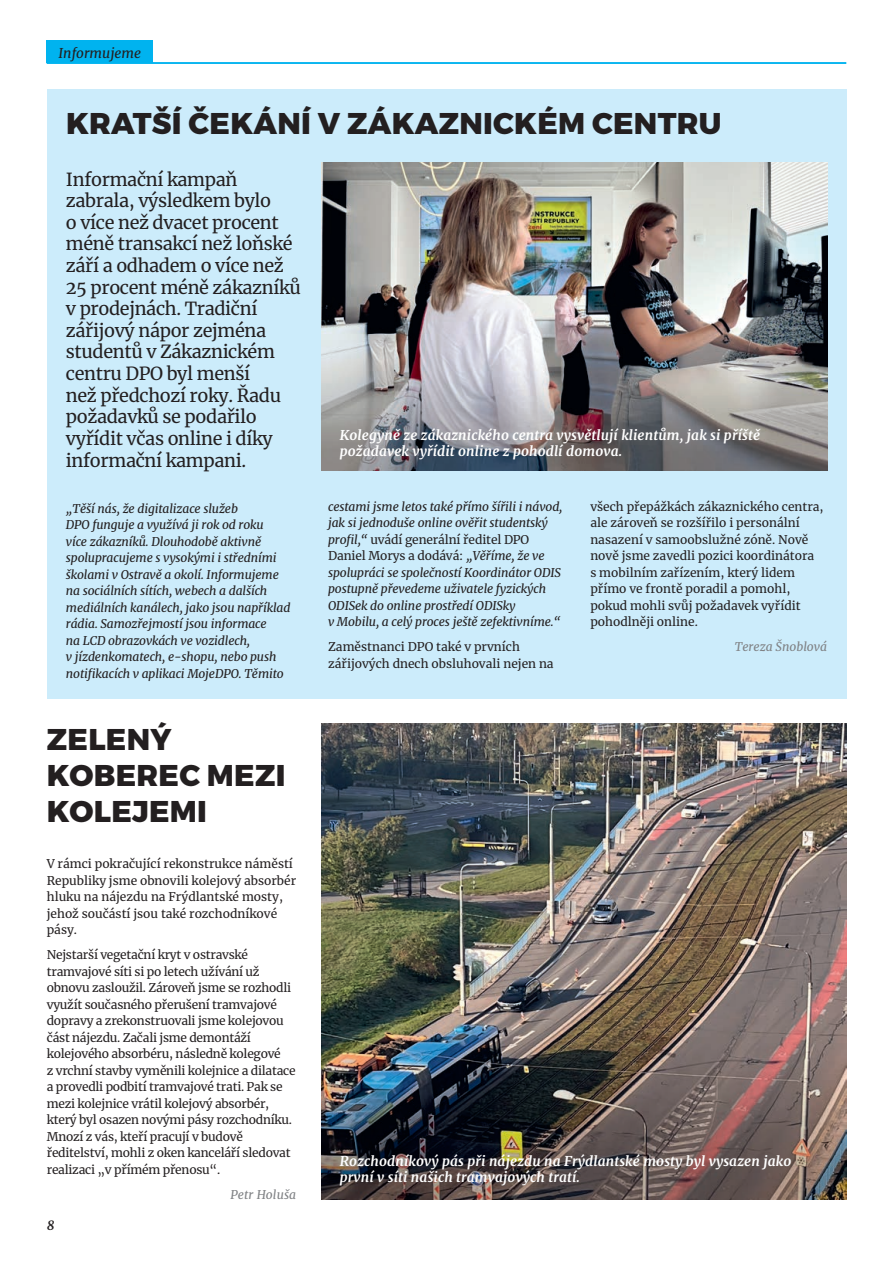
<style>
.page{position:relative;width:893px;height:1263px;background:#fff}
.page>*{position:absolute;margin:0;border:0;box-sizing:border-box;transform-origin:0 0}
.t1{font:800 30px/36px "Montserrat";letter-spacing:.01em;color:#231f20}
.t2{font:18px/21.6px "Merriweather";letter-spacing:-.02em;color:#231f20}
.t3{font:italic 700 13.5px/16.5px "Merriweather";letter-spacing:.01em;color:#fff}
.t4{font:italic 13.5px "Merriweather";color:#231f20}
.t5{font:italic 700 12.75px "Merriweather";color:#231f20}
.t6{font:italic 12px/16.5px "Merriweather";letter-spacing:-.01em;color:#231f20}
.t7{font:12px/16.5px "Merriweather";letter-spacing:-.02em;color:#231f20}
.t8{font:12px/16.5px "Merriweather";color:#231f20}
.t9{font:italic 12px "Merriweather";color:#808285}
.s1{font-style:normal}
</style>
<div class="page">
<div style="left:47px;top:89px;width:799px;height:609px;background:#ccecfb"></div>
<hr style="left:47px;top:62px;width:799px;height:2px;background:#00b3ef">
<div style="left:47px;top:40px;width:106px;height:22px;background:#00b3ef"></div>
<img style="left:322px;top:163px;width:505px;height:308px">
<img style="left:322px;top:724px;width:524px;height:475px">
<p class="t4" style="left:59px;top:44px;width:84px">Informujeme</p>
<h1 class="t1" style="left:66px;top:106px;width:657px">KRATŠÍ ČEKÁNÍ V ZÁKAZNICKÉM CENTRU</h1>
<p class="t2" style="left:66px;top:168px;width:236px">Informační kampaň zabrala, výsledkem bylo<br>o více než dvacet procent méně transakcí než loňské září a odhadem o více než<br>25 procent méně zákazníků v prodejnách. Tradiční zářijový nápor zejména studentů v Zákaznickém centru DPO byl menší<br>než předchozí roky. Řadu požadavků se podařilo vyřídit včas online i díky informační kampani.</p>
<p class="t6" style="left:66px;top:500px;width:226px">„Těší nás, že digitalizace služeb<br>DPO funguje a využívá ji rok od roku<br>více zákazníků. Dlouhodobě aktivně spolupracujeme s vysokými i středními školami v Ostravě a okolí. Informujeme na sociálních sítích, webech a dalších mediálních kanálech, jako jsou například rádia. Samozřejmostí jsou informace<br>na LCD obrazovkách ve vozidlech,<br>v jízdenkomatech, e-shopu, nebo push notifikacích v aplikaci MojeDPO. Těmito</p>
<p class="t6" style="left:328px;top:498px;width:236px">cestami jsme letos také přímo šířili i návod, jak si jednoduše online ověřit studentský profil,“ <span class="s1">uvádí generální ředitel DPO Daniel Morys a dodává:</span> „Věříme, že ve spolupráci se společností Koordinátor ODIS postupně převedeme uživatele fyzických ODISek do online prostředí ODISky<br>v Mobilu, a celý proces ještě zefektivníme.“</p>
<p class="t3" style="left:340px;top:426px;width:422px">Kolegyně ze zákaznického centra vysvětlují klientům, jak si příště požadavek vyřídit online z pohodlí domova.</p>
<p class="t8" style="left:590px;top:498px;width:235px">všech přepážkách zákaznického centra, ale zároveň se rozšířilo i personální nasazení v samoobslužné zóně. Nově nově jsme zavedli pozici koordinátora<br>s mobilním zařízením, který lidem přímo ve frontě poradil a pomohl, pokud mohli svůj požadavek vyřídit pohodlněji online.</p>
<p class="t9" style="left:735px;top:638px;width:94px">Tereza Šnoblová</p>
<p class="t8" style="left:328px;top:638px;width:227px">Zaměstnanci DPO také v prvních zářijových dnech obsluhovali nejen na</p>
<h1 class="t1" style="left:47px;top:722px;width:240px">ZELENÝ<br>KOBEREC MEZI<br>KOLEJEMI</h1>
<p class="t8" style="left:47px;top:855px;width:251px">V rámci pokračující rekonstrukce náměstí Republiky jsme obnovili kolejový absorbér hluku na nájezdu na Frýdlantské mosty, jehož součástí jsou také rozchodníkové pásy.</p>
<p class="t7" style="left:47px;top:946px;width:250px">Nejstarší vegetační kryt v ostravské tramvajové síti si po letech užívání už obnovu zasloužil. Zároveň jsme se rozhodli využít současného přerušení tramvajové dopravy a zrekonstruovali jsme kolejovou část nájezdu. Začali jsme demontáží kolejového absorbéru, následně kolegové<br>z vrchní stavby vyměnili kolejnice a dilatace a provedli podbití tramvajové trati. Pak se mezi kolejnice vrátil kolejový absorbér, který byl osazen novými pásy rozchodníku.<br>Mnozí z vás, kteří pracují v budově ředitelství, mohli z oken kanceláří sledovat realizaci „v přímém přenosu“.</p>
<p class="t9" style="left:230px;top:1186px;width:67px">Petr Holuša</p>
<p class="t5" style="left:47px;top:1216px;width:9px">8</p>
<p class="t3" style="left:340px;top:1152px;width:453px">Rozchodníkový pás při nájezdu na Frýdlantské mosty byl vysazen jako první v síti našich tramvajových tratí.</p>
</div>
